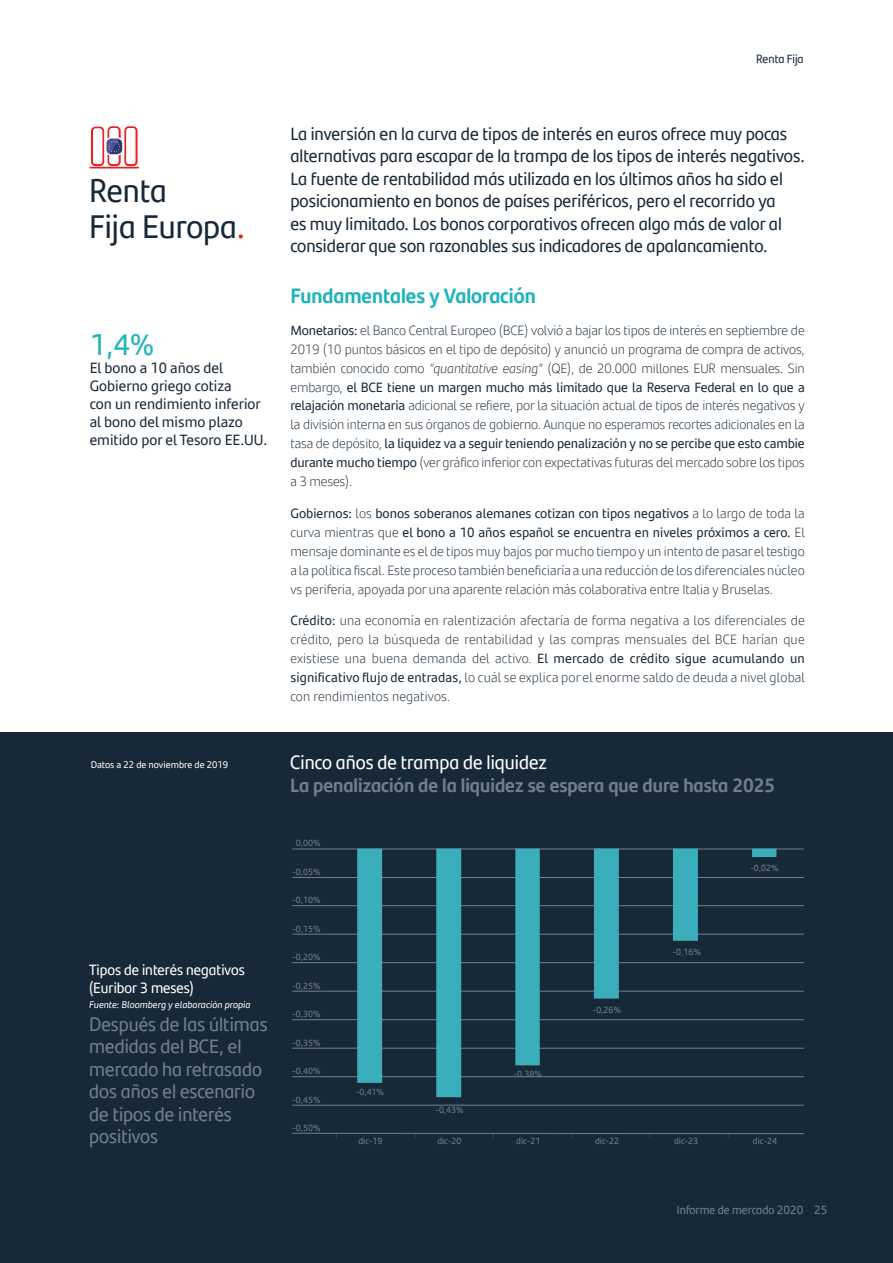
<style>
.page{position:relative;width:893px;height:1263px;background:#fff}
.page>*{position:absolute;margin:0;border:0;box-sizing:border-box;transform-origin:0 0}
.Titular_h3-rojo{font:33px "Santander Headline";color:#172938}
.info_numeros_positiv{font:30px "Santander Headline";color:#1cb3bb}
.SubtituloAzul{font:700 21px "Santander Headline";color:#1cb3bb}
.SumarioGrafico{font:19.5px/22.5px "Santander Headline";color:#727f8a}
.info-titulares_posit{font:700 19.5px/22.5px "Santander Headline";color:#727f8a}
.entradilla{font:18px/22.5px "Santander Headline";color:#172938}
.info_leyenda_numero{font:15px/18px "Santander Text";color:#172938}
.Titulos_graficos{font:15px/18px "Santander Headline";color:#fff}
.p1{font:300 13.5px/18.9px "Santander Text";color:#172938;text-align:justify}
.t1{font:12px "Santander Headline";color:#727f8a}
.t2{font:12px "Santander Headline";color:#172938}
.FuenteGrafico{font:italic 9.75px "Santander Text";color:#fff}
.t3{font:9.75px "Santander Text";color:#fff}
.t4{font:9px "Santander Text";color:#727f8a}
.t5{font:5.25px "Santander Text";color:#727f8a;scale:.77 1}
.s1{color:#ee1d23}
.s2{font-weight:400}
.s3{font-style:italic}
.s4{font-weight:400;color:#fff}
</style>
<div class="page">
<div style="left:0;top:732px;width:893px;height:531px;background:#172938"></div>
<hr style="left:89px;top:167px;width:50px;height:1px;background:#ee1d23">
<svg style="left:91px;top:126px;width:47px;height:40px"></svg>
<hr style="left:292px;top:849px;width:512px;height:1px;background:#727f8a">
<hr style="left:292px;top:877px;width:512px;height:1px;background:#727f8a">
<hr style="left:292px;top:905px;width:512px;height:1px;background:#727f8a">
<hr style="left:292px;top:934px;width:512px;height:1px;background:#727f8a">
<hr style="left:292px;top:962px;width:512px;height:1px;background:#727f8a">
<hr style="left:292px;top:991px;width:512px;height:1px;background:#727f8a">
<hr style="left:292px;top:1019px;width:512px;height:1px;background:#727f8a">
<hr style="left:292px;top:1048px;width:512px;height:1px;background:#727f8a">
<hr style="left:292px;top:1076px;width:512px;height:1px;background:#727f8a">
<hr style="left:292px;top:1105px;width:512px;height:1px;background:#727f8a">
<hr style="left:292px;top:1133px;width:512px;height:1px;background:#727f8a">
<svg style="left:357px;top:848px;width:419px;height:249px"></svg>
<p class="t2" style="left:756px;top:50px;width:49px">Renta Fija</p>
<p class="Titular_h3-rojo" style="left:89px;top:165px;width:79px">Renta</p>
<p class="Titular_h3-rojo" style="left:89px;top:201px;width:157px">Fija Europa<span class="s1">.</span></p>
<p class="info_numeros_positiv" style="left:90px;top:322px;width:66px">1,4%</p>
<p class="info_leyenda_numero" style="left:90px;top:358px;width:179px">El bono a 10 años del<br>Gobierno griego cotiza<br>con un rendimiento inferior al bono del mismo plazo emitido por el Tesoro EE.UU.</p>
<p class="t3" style="left:91px;top:757px;width:139px">Datos a 22 de noviembre de 2019</p>
<p class="Titulos_graficos" style="left:89px;top:960px;width:157px">Tipos de interés negativos (Euribor 3 meses)</p>
<p class="FuenteGrafico" style="left:89px;top:997px;width:163px">Fuente: Bloomberg y elaboración propia</p>
<p class="SumarioGrafico" style="left:89px;top:1011px;width:180px">Después de las últimas medidas del BCE, el mercado ha retrasado dos años el escenario de tipos de interés positivos</p>
<p class="entradilla" style="left:290px;top:121px;width:516px">La inversión en la curva de tipos de interés en euros ofrece muy pocas alternativas para escapar de la trampa de los tipos de interés negativos.<br>La fuente de rentabilidad más utilizada en los últimos años ha sido el posicionamiento en bonos de países periféricos, pero el recorrido ya<br>es muy limitado. Los bonos corporativos ofrecen algo más de valor al considerar que son razonables sus indicadores de apalancamiento.</p>
<p class="SubtituloAzul" style="left:290px;top:279px;width:247px">Fundamentales y Valoración</p>
<p class="p1" style="left:290px;top:320px;width:516px"><span class="s2">Monetarios:</span> el Banco Central Europeo (BCE) volvió a bajar los tipos de interés en septiembre de 2019 (10 puntos básicos en el tipo de depósito) y anunció un programa de compra de activos, también conocido como <span class="s3">“quantitative easing”</span> (QE), de 20.000 millones EUR mensuales. Sin embargo, <span class="s2">el BCE tiene un margen mucho más limitado que la Reserva Federal en lo que a relajación monetaria</span> adicional se refiere, por la situación actual de tipos de interés negativos y la división interna en sus órganos de gobierno. Aunque no esperamos recortes adicionales en la tasa de depósito, <span class="s2">la liquidez va a seguir teniendo penalización y no se percibe que esto cambie durante mucho tiempo</span> (ver gráfico inferior con expectativas futuras del mercado sobre los tipos a 3 meses).</p>
<p class="p1" style="left:290px;top:503px;width:516px"><span class="s2">Gobiernos:</span> los <span class="s2">bonos soberanos alemanes cotizan con tipos negativos</span> a lo largo de toda la curva mientras que <span class="s2">el bono a 10 años español se encuentra en niveles próximos a cero.</span> El mensaje dominante es el de tipos muy bajos por mucho tiempo y un intento de pasar el testigo a la política fiscal. Este proceso también beneficiaría a una reducción de los diferenciales núcleo vs periferia, apoyada por una aparente relación más colaborativa entre Italia y Bruselas.</p>
<p class="p1" style="left:290px;top:610px;width:516px"><span class="s2">Crédito:</span> una economía en ralentización afectaría de forma negativa a los diferenciales de crédito, pero la búsqueda de rentabilidad y las compras mensuales del BCE harían que existiese una buena demanda del activo. <span class="s2">El mercado de crédito sigue acumulando un significativo flujo de entradas,</span> lo cuál se explica por el enorme saldo de deuda a nivel global con rendimientos negativos.</p>
<p class="info-titulares_posit" style="left:290px;top:750px;width:486px"><span class="s4">Cinco años de trampa de liquidez<br></span>La penalización de la liquidez se espera que dure hasta 2025</p>
<p class="t4" style="left:296px;top:836px;width:26px">0,00%</p>
<p class="t4" style="left:293px;top:865px;width:29px">-0,05%</p>
<p class="t4" style="left:293px;top:893px;width:29px">-0,10%</p>
<p class="t4" style="left:293px;top:922px;width:29px">-0,15%</p>
<p class="t4" style="left:293px;top:950px;width:29px">-0,20%</p>
<p class="t4" style="left:293px;top:979px;width:29px">-0,25%</p>
<p class="t4" style="left:293px;top:1007px;width:29px">-0,30%</p>
<p class="t4" style="left:293px;top:1036px;width:29px">-0,35%</p>
<p class="t4" style="left:293px;top:1064px;width:29px">-0,40%</p>
<p class="t4" style="left:293px;top:1093px;width:29px">-0,45%</p>
<p class="t4" style="left:293px;top:1121px;width:29px">-0,50%</p>
<p class="t4" style="left:356px;top:1085px;width:29px">-0,41%</p>
<p class="t4" style="left:436px;top:1103px;width:29px">-0,43%</p>
<p class="t4" style="left:514px;top:1067px;width:29px">-0,38%</p>
<p class="t4" style="left:593px;top:1003px;width:29px">-0,26%</p>
<p class="t4" style="left:673px;top:945px;width:29px">-0,16%</p>
<p class="t4" style="left:750px;top:861px;width:29px">-0,02%</p>
<p class="t5" style="left:336px;top:1131px;width:3px">|</p>
<p class="t5" style="left:493px;top:1131px;width:3px">|</p>
<p class="t5" style="left:571px;top:1131px;width:3px">|</p>
<p class="t5" style="left:728px;top:1131px;width:3px">|</p>
<p class="t4" style="left:358px;top:1133px;width:26px">dic-19</p>
<p class="t4" style="left:437px;top:1133px;width:26px">dic-20</p>
<p class="t4" style="left:516px;top:1133px;width:26px">dic-21</p>
<p class="t4" style="left:595px;top:1133px;width:26px">dic-22</p>
<p class="t4" style="left:674px;top:1133px;width:26px">dic-23</p>
<p class="t4" style="left:753px;top:1133px;width:26px">dic-24</p>
<p class="t1" style="left:677px;top:1201px;width:128px">Informe de mercado 2020</p>
<p class="t1" style="left:814px;top:1201px;width:15px">25</p>
</div>
